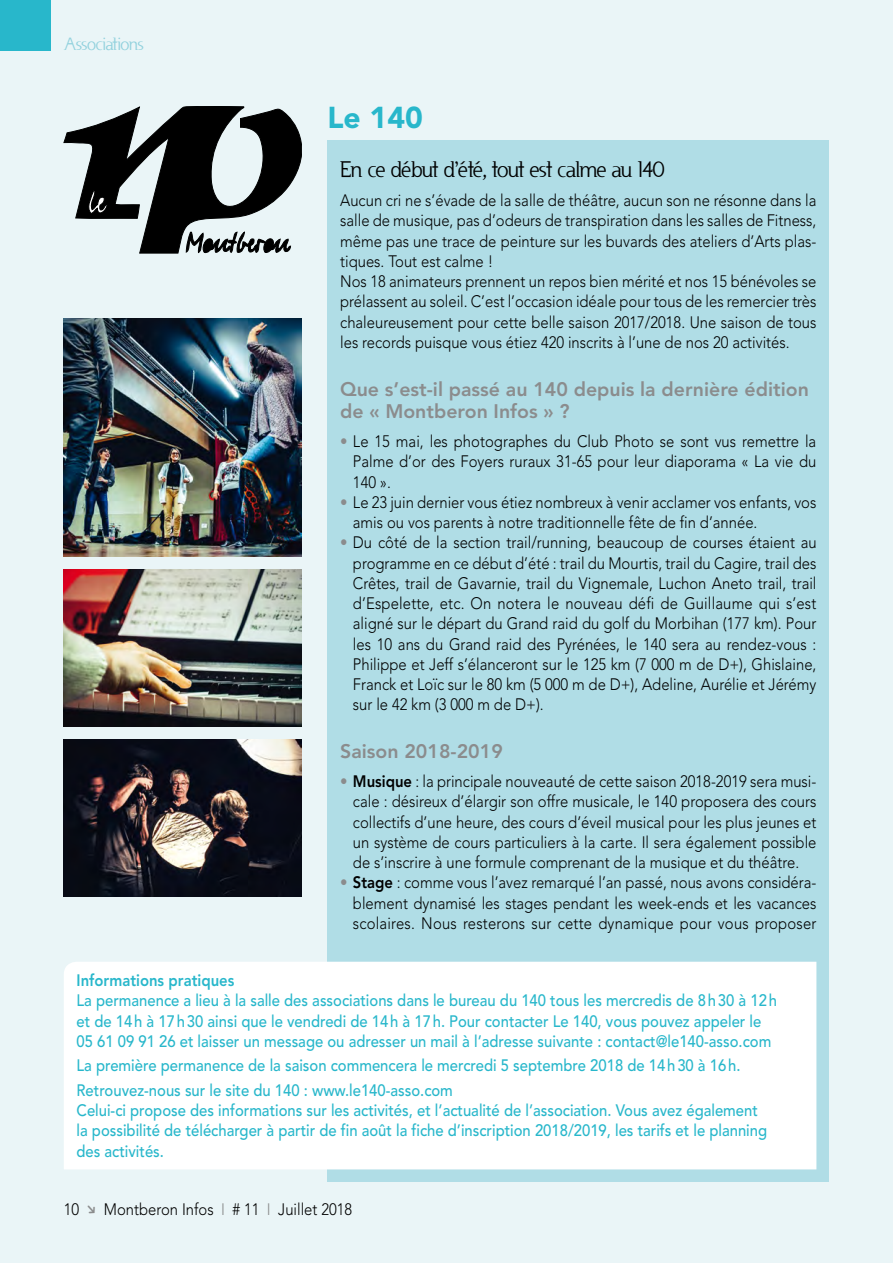
<style>
.page{position:relative;width:893px;height:1263px;background:#fff}
.page>*{position:absolute;margin:0;border:0;box-sizing:border-box;transform-origin:0 0}
.t1{font:900 30px "Avenir LT Std";color:#28b7cb}
.t2{font:21px "Usenet";letter-spacing:-.035em;color:#000}
.t3{font:800 19.5px/22.5px "Avenir LT Std";color:#8b8c8d}
.t4{font:300 16.5px/20.2px "Avenir LT Std";color:#000;text-align:justify;scale:.9 1}
.t5{font:500 16.5px/20.2px "Avenir LT Std";color:#28b7cb;scale:.9 1}
.t6{font:800 16.5px "Avenir LT Std";color:#28b7cb;scale:.9 1}
.t7{font:16.5px "Usenet";letter-spacing:-.015em;color:#91d1dd}
.s1{color:#8b8c8d}
.s2{font-weight:800}
</style>
<div class="page">
<div style="left:0;top:0;width:892px;height:1263px;background:#eaf5f7"></div>
<div style="left:0;top:0;width:51px;height:51px;background:#28b7cb"></div>
<div style="left:327px;top:140px;width:502px;height:1042px;background:#b0dde6"></div>
<img style="left:64px;top:569px;width:238px;height:157px">
<img style="left:64px;top:739px;width:238px;height:158px">
<img style="left:64px;top:318px;width:238px;height:238px">
<svg style="left:64px;top:106px;width:238px;height:147px"></svg>
<div style="left:64px;top:962px;width:752px;height:207px;background:#fff"></div>
<p class="t7" style="left:64px;top:33px;width:81px">Associations</p>
<h1 class="t1" style="left:327px;top:99px;width:97px">Le 140</h1>
<p class="t2" style="left:340px;top:156px;width:326px">En ce début d’été, tout est calme au 140</p>
<p class="t4" style="left:340px;top:190px;width:531px;text-align:left">Aucun cri ne s’évade de la salle de théâtre, aucun son ne résonne dans la salle de musique, pas d’odeurs de transpiration dans les salles de Fitness, même pas une trace de peinture sur les buvards des ateliers d’Arts plas&shy;tiques. Tout est calme !<br>Nos 18 animateurs prennent un repos bien mérité et nos 15 bénévoles se prélassent au soleil. C’est l’occasion idéale pour tous de les remercier très chaleureusement pour cette belle saison 2017/2018. Une saison de tous les records puisque vous étiez 420 inscrits à l’une de nos 20 activités.</p>
<p class="t3" style="left:340px;top:378px;width:470px">Que s’est-il passé au 140 depuis la dernière édition de « Montberon Infos » ?</p>
<p class="t4" style="left:353px;top:431px;width:516px;text-indent:-13px"><span class="s1">•</span> Le 15 mai, les photographes du Club Photo se sont vus remettre la Palme d’or des Foyers ruraux 31-65 pour leur diaporama « La vie du 140 ».</p>
<p class="t4" style="left:353px;top:492px;width:516px;text-indent:-13px"><span class="s1">•</span> Le 23 juin dernier vous étiez nombreux à venir acclamer vos enfants, vos amis ou vos parents à notre traditionnelle fête de fin d’année.</p>
<p class="t4" style="left:353px;top:533px;width:517px;text-indent:-13px"><span class="s1">•</span> Du côté de la section trail/running, beaucoup de courses étaient au programme en ce début d’été : trail du Mourtis, trail du Cagire, trail des Crêtes, trail de Gavarnie, trail du Vignemale, Luchon Aneto trail, trail d’Espelette, etc. On notera le nouveau défi de Guillaume qui s’est aligné sur le départ du Grand raid du golf du Morbihan (177 km). Pour les 10 ans du Grand raid des Pyrénées, le 140 sera au rendez-vous :<br>Philippe et Jeff s’élanceront sur le 125 km (7 000 m de D+), Ghislaine, Franck et Loïc sur le 80 km (5 000 m de D+), Adeline, Aurélie et Jérémy sur le 42 km (3 000 m de D+).</p>
<p class="t3" style="left:340px;top:740px;width:164px">Saison 2018-2019</p>
<p class="t4" style="left:353px;top:771px;width:517px;text-indent:-13px"><span class="s1">•</span> <span class="s2">Musique</span> : la principale nouveauté de cette saison 2018-2019 sera musi&shy;cale : désireux d’élargir son offre musicale, le 140 proposera des cours collectifs d’une heure, des cours d’éveil musical pour les plus jeunes et un système de cours particuliers à la carte. Il sera également possible de s’inscrire à une formule comprenant de la musique et du théâtre.</p>
<p class="t4" style="left:353px;top:873px;width:516px;text-indent:-13px"><span class="s1">•</span> <span class="s2">Stage</span> : comme vous l’avez remarqué l’an passé, nous avons considéra&shy;blement dynamisé les stages pendant les week-ends et les vacances scolaires. Nous resterons sur cette dynamique pour vous proposer</p>
<p class="t6" style="left:77px;top:971px;width:177px">Informations pratiques</p>
<p class="t5" style="left:77px;top:991px;width:780px">La permanence a lieu à la salle des associations dans le bureau du 140 tous les mercredis de 8h30 à 12h et de 14h à 17h30 ainsi que le vendredi de 14h à 17h. Pour contacter Le 140, vous pouvez appeler le<br>05 61 09 91 26 et laisser un message ou adresser un mail à l’adresse suivante : contact@le140-asso.com</p>
<p class="t5" style="left:77px;top:1054px;width:739px;line-height:24.5px">La première permanence de la saison commencera le mercredi 5 septembre 2018 de 14h30 à 16h.<br>Retrouvez-nous sur le site du 140 : www.le140-asso.com</p>
<p class="t5" style="left:77px;top:1101px;width:769px">Celui-ci propose des informations sur les activités, et l’actualité de l’association. Vous avez également la possibilité de télécharger à partir de fin août la fiche d’inscription 2018/2019, les tarifs et le planning des activités.</p>
<p class="t4" style="left:64px;top:1199px;width:19px">10</p>
<p class="t4" style="left:104px;top:1199px;width:277px">Montberon Infos <span class="s1">I</span> # 11 <span class="s1">I</span> Juillet 2018</p>
</div>
